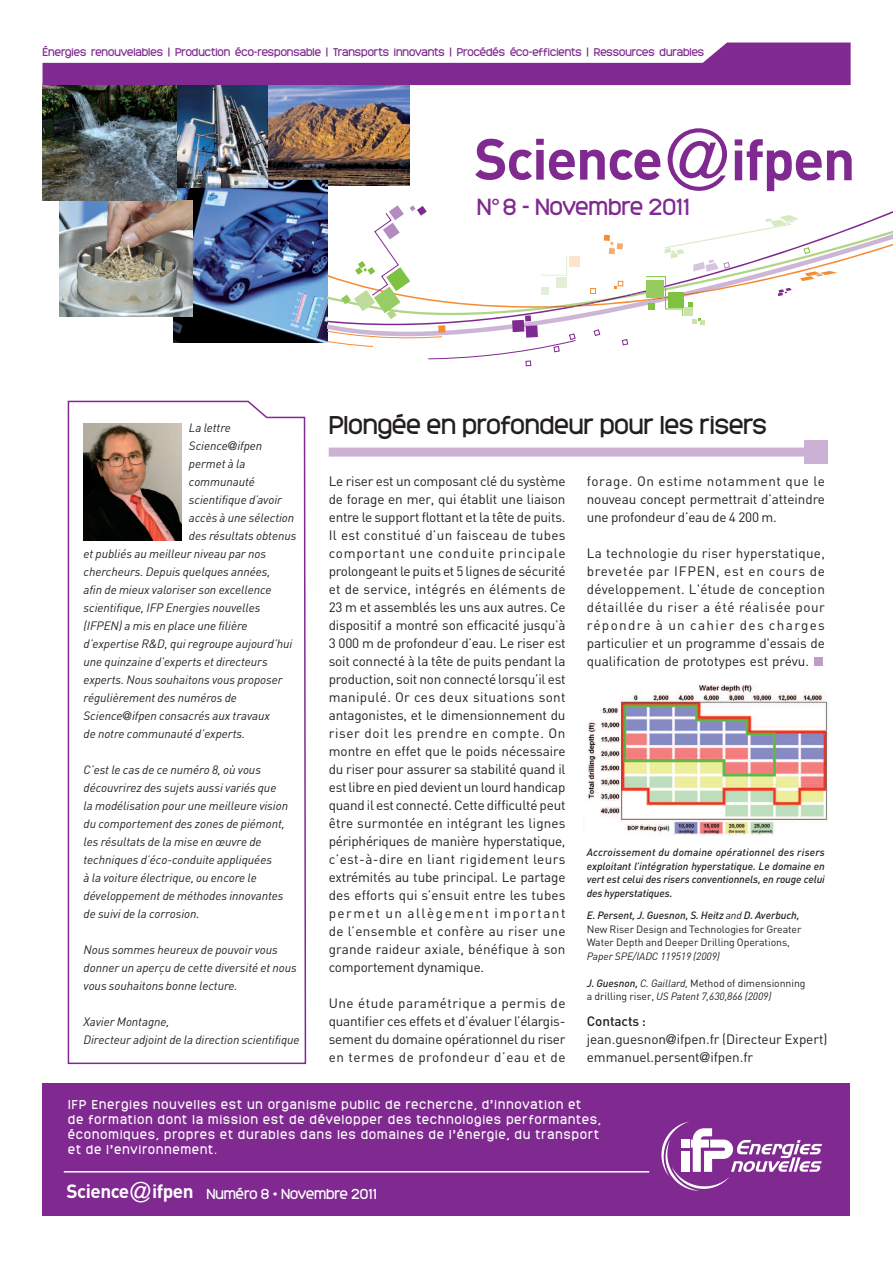
<style>
.page{position:relative;width:893px;height:1263px;background:#fff}
.page>*{position:absolute;margin:0;border:0;box-sizing:border-box;transform-origin:0 0}
.t1{font:700 57px "DIN";letter-spacing:-.025em;color:#802990}
.t2{font:24px "Monark";color:#231f20}
.t3{font:21.75px "Monark";color:#802990}
.t4{font:13.5px/18px "DIN";letter-spacing:-.005em;color:#231f20;text-align:justify}
.t5{font:13.5px "Monark";color:#fff}
.t6{font:italic 12px/18px "DIN";letter-spacing:-.005em;color:#231f20}
.t7{font:12px/15px "Monark";letter-spacing:.105em;color:#fff;scale:.95 1}
.t8{font:10.5px/13.5px "DIN";letter-spacing:-.005em;color:#231f20}
.t9{font:italic 500 10.5px/13.5px "DIN";letter-spacing:-.01em;color:#231f20;text-align:justify}
.t10{font:10.5px "Monark";color:#802990}
.t11{font:italic 10.5px "DIN";letter-spacing:-.005em;color:#231f20}
.s1{font-family:"Helvetica";font-weight:300;font-size:82.5px}
.s2{font-family:"Helvetica Neue"}
.s3{font-weight:500;font-style:italic}
.s4{font-style:italic}
.s5{font-weight:500}
.s6{font-family:"DIN";font-weight:700;font-size:18.9px}
.s7{font-family:"Helvetica";font-weight:300;font-size:27.45px}
</style>
<div class="page">
<img style="left:267px;top:85px;width:60px;height:95px">
<svg style="left:68px;top:401px;width:238px;height:663px"></svg>
<img style="left:84px;top:423px;width:97px;height:117px">
<div style="left:814px;top:657px;width:9px;height:9px;background:#be9dc9"></div>
<div style="left:329px;top:448px;width:487px;height:9px;background:#cbb2d5"></div>
<div style="left:804px;top:440px;width:23px;height:23px;background:#cbb2d5"></div>
<img style="left:588px;top:684px;width:240px;height:152px">
<div style="left:43px;top:1084px;width:807px;height:132px;background:#802990"></div>
<svg style="left:661px;top:1121px;width:161px;height:70px"></svg>
<hr style="left:64px;top:1171px;width:585px;height:1px;background:#fff">
<img style="left:173px;top:180px;width:154px;height:163px">
<img style="left:60px;top:201px;width:133px;height:115px">
<img style="left:176px;top:85px;width:91px;height:102px">
<svg style="left:327px;top:42px;width:566px;height:218px"></svg>
<svg style="left:327px;top:199px;width:519px;height:167px"></svg>
<svg style="left:690px;top:171px;width:30px;height:13px"></svg>
<img style="left:43px;top:85px;width:133px;height:116px">
<svg style="left:43px;top:43px;width:808px;height:42px"></svg>
<p class="t10" style="left:43px;top:45px;width:663px">Énergies renouvelables | Production éco-responsable | Transports innovants | Procédés éco-efficients | Ressources durables</p>
<h1 class="t1" style="left:474px;top:139px;width:383px">Science<span class="s1">@</span>ifpen</h1>
<h3 class="t3" style="left:477px;top:192px;width:215px">N°8 - Novembre 2011</h3>
<p class="t6" style="left:189px;top:420px;width:44px">La lettre</p>
<p class="t6" style="left:189px;top:438px;width:75px">Science<span class="s2">@</span>ifpen</p>
<p class="t6" style="left:189px;top:456px;width:58px">permet à la</p>
<p class="t6" style="left:189px;top:474px;width:68px">communauté</p>
<p class="t6" style="left:189px;top:492px;width:95px">scientifique d’avoir</p>
<p class="t6" style="left:189px;top:510px;width:107px">accès à une sélection</p>
<p class="t6" style="left:189px;top:528px;width:109px">des résultats obtenus</p>
<p class="t6" style="left:84px;top:546px;width:184px">et publiés au meilleur niveau par nos</p>
<p class="t6" style="left:84px;top:564px;width:188px">chercheurs. Depuis quelques années,</p>
<p class="t6" style="left:84px;top:582px;width:190px">afin de mieux valoriser son excellence</p>
<p class="t6" style="left:84px;top:600px;width:178px">scientifique, IFP Energies nouvelles</p>
<p class="t6" style="left:84px;top:618px;width:166px">(IFPEN) a mis en place une filière</p>
<p class="t6" style="left:84px;top:636px;width:210px">d’expertise R&amp;D, qui regroupe aujourd’hui</p>
<p class="t6" style="left:84px;top:654px;width:186px">une quinzaine d’experts et directeurs</p>
<p class="t6" style="left:84px;top:672px;width:201px">experts. Nous souhaitons vous proposer</p>
<p class="t6" style="left:84px;top:690px;width:155px">régulièrement des numéros de</p>
<p class="t6" style="left:84px;top:708px;width:188px">Science<span class="s2">@</span>ifpen consacrés aux travaux</p>
<p class="t6" style="left:84px;top:726px;width:163px">de notre communauté d’experts.</p>
<p class="t6" style="left:84px;top:762px;width:206px">C’est le cas de ce numéro 8, où vous découvrirez des sujets aussi variés que la modélisation pour une meilleure vision du comportement des zones de piémont, les résultats de la mise en œuvre de techniques d’éco-conduite appliquées<br>à la voiture électrique, ou encore le développement de méthodes innovantes de suivi de la corrosion.</p>
<p class="t6" style="left:84px;top:942px;width:215px">Nous sommes heureux de pouvoir vous donner un aperçu de cette diversité et nous vous souhaitons bonne lecture.</p>
<p class="t6" style="left:84px;top:1014px;width:218px">Xavier Montagne,<br>Directeur adjoint de la direction scientifique</p>
<h2 class="t2" style="left:329px;top:408px;width:440px">Plongée en profondeur pour les risers</h2>
<p class="t4" style="left:329px;top:474px;width:238px">Le riser est un composant clé du système de forage en mer, qui établit une liaison entre le support flottant et la tête de puits.<br>Il est constitué d’un faisceau de tubes comportant une conduite principale prolongeant le puits et 5 lignes de sécurité et de service, intégrés en éléments de 23 m et assemblés les uns aux autres. Ce dispositif a montré son efficacité jusqu’à 3 000 m de profondeur d’eau. Le riser est soit connecté à la tête de puits pendant la production, soit non connecté lorsqu’il est manipulé. Or ces deux situations sont antagonistes, et le dimensionnement du riser doit les prendre en compte. On montre en effet que le poids nécessaire du riser pour assurer sa stabilité quand il est libre en pied devient un lourd handicap quand il est connecté. Cette difficulté peut être surmontée en intégrant les lignes périphériques de manière hyperstatique, c’est-à-dire en liant rigidement leurs extrémités au tube principal. Le partage des efforts qui s’ensuit entre les tubes permet un allègement important de l’ensemble et confère au riser une grande raideur axiale, bénéfique à son comportement dynamique.</p>
<p class="t4" style="left:329px;top:996px;width:238px">Une étude paramétrique a permis de quantifier ces effets et d’évaluer l’élargis&shy;sement du domaine opérationnel du riser en termes de profondeur d’eau et de</p>
<p class="t4" style="left:587px;top:474px;width:240px">forage. On estime notamment que le nouveau concept permettrait d’atteindre une profondeur d’eau de 4 200 m.</p>
<p class="t4" style="left:587px;top:546px;width:240px">La technologie du riser hyperstatique, brevetée par IFPEN, est en cours de développement. L'étude de conception détaillée du riser a été réalisée pour répondre à un cahier des charges particulier et un programme d'essais de qualification de prototypes est prévu.</p>
<p class="t9" style="left:587px;top:847px;width:240px">Accroissement du domaine opérationnel des risers exploitant l’intégration hyperstatique. Le domaine en vert est celui des risers conventionnels, en rouge celui des hyperstatiques.</p>
<p class="t8" style="left:587px;top:910px;width:216px"><span class="s3">E. Persent, J. Guesnon, S. Heitz</span> <span class="s4">and</span> <span class="s3">D. Averbuch,<br></span>New Riser Design and Technologies for Greater<br>Water Depth and Deeper Drilling Operations,</p>
<p class="t11" style="left:587px;top:952px;width:135px">Paper SPE/IADC 119519 (2009)</p>
<p class="t8" style="left:587px;top:977px;width:220px"><span class="s3">J. Guesnon,</span> <span class="s4">C. Gaillard,</span> Method of dimensionning a drilling riser, <span class="s4">US Patent 7,630,866 (2009)</span></p>
<p class="t4" style="left:587px;top:1014px;width:242px;text-align:left"><span class="s5">Contacts :<br></span>jean.guesnon<span class="s2">@</span>ifpen.fr (Directeur Expert) emmanuel.persent<span class="s2">@</span>ifpen.fr</p>
<p class="t7" style="left:68px;top:1096px;width:562px">IFP Energies nouvelles est un organisme public de recherche, d’innovation et<br>de formation dont la mission est de développer des technologies performantes, économiques, propres et durables dans les domaines de l’énergie, du transport et de l’environnement.</p>
<p class="t5" style="left:67px;top:1184px;width:312px"><span class="s6">Science</span><span class="s7">@</span><span class="s6">ifpen</span> Numéro 8 • Novembre 2011</p>
</div>
